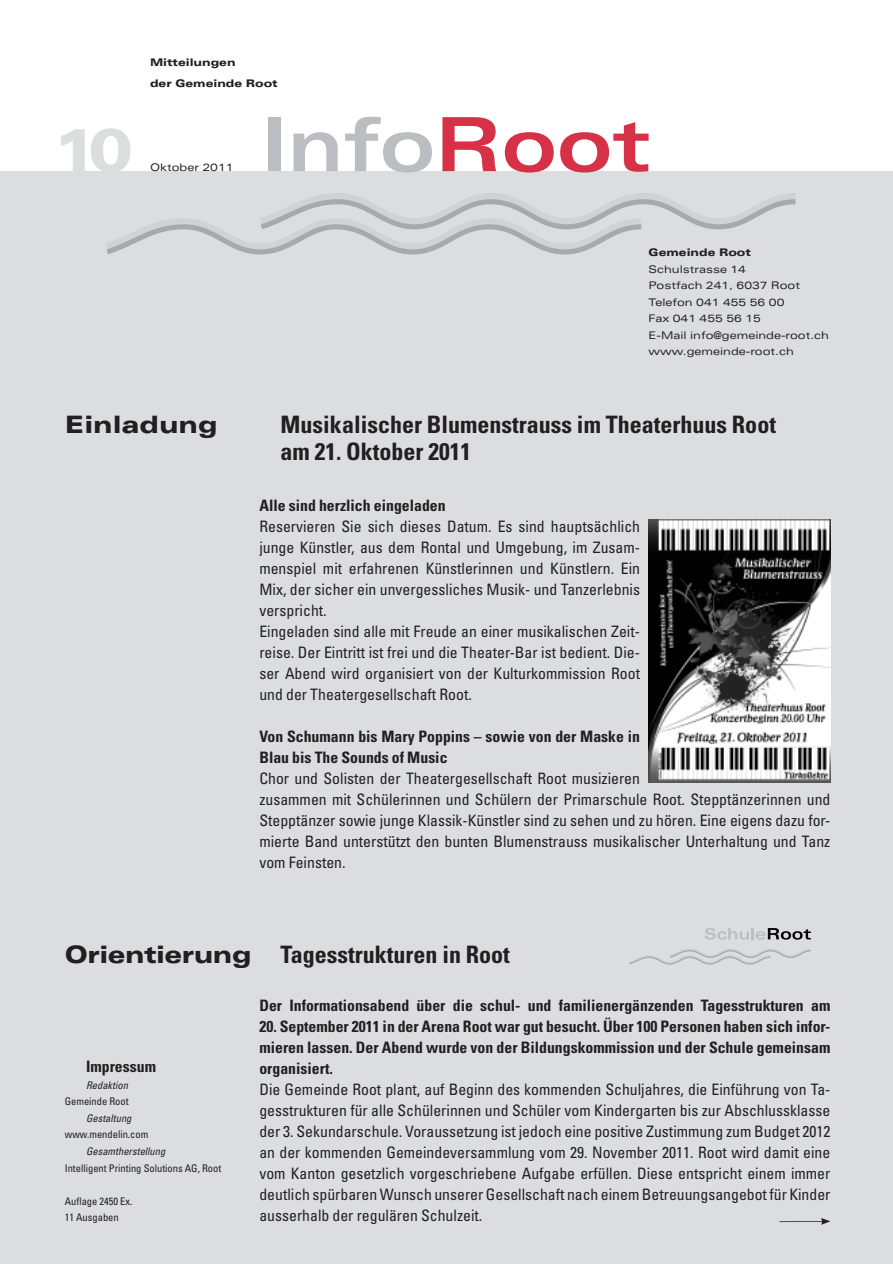
<style>
.page{position:relative;width:893px;height:1264px;background:#fff}
.page>*{position:absolute;margin:0;border:0;box-sizing:border-box;transform-origin:0 0}
.t1{font:900 expanded 60px "Univers";color:#dcdddf}
.t2{font:700 condensed 24px/27px "Univers";color:#231f20}
.t3{font:900 expanded 24px "Univers";letter-spacing:-.02em;color:#231f20}
.t4{font:900 expanded 24px "Univers";color:#231f20}
.t5{font:condensed 15.75px/21px "Univers";color:#231f20}
.t6{font:700 condensed 15.75px/21px "Univers";color:#231f20}
.t7{font:expanded 10.5px/16.5px "Univers";color:#231f20}
.t8{font:condensed 10.5px/16.5px "Univers";color:#231f20}
.t9{font:900 expanded 10.5px/21px "Univers";color:#231f20}
.t10{font:italic condensed 10.5px "Univers";color:#231f20}
</style>
<div class="page">
<div style="left:0;top:171px;width:893px;height:1092px;background:#dcdddf"></div>
<div style="left:268px;top:117px;width:12px;height:54px;background:#bcbdc0"></div>
<svg style="left:293px;top:132px;width:45px;height:39px"></svg>
<svg style="left:345px;top:117px;width:87px;height:55px"></svg>
<svg style="left:442px;top:117px;width:54px;height:54px"></svg>
<svg style="left:505px;top:132px;width:48px;height:40px"></svg>
<svg style="left:560px;top:122px;width:88px;height:50px"></svg>
<svg style="left:106px;top:193px;width:689px;height:61px"></svg>
<img style="left:648px;top:520px;width:182px;height:262px">
<svg style="left:705px;top:928px;width:106px;height:11px"></svg>
<svg style="left:629px;top:949px;width:182px;height:15px"></svg>
<hr style="left:779px;top:1220px;width:44px;height:1px;background:#231f20">
<svg style="left:821px;top:1218px;width:9px;height:6px"></svg>
<h1 class="t1" style="left:53px;top:128px;width:81px">10</h1>
<p class="t9" style="left:150px;top:53px;width:129px">Mitteilungen<br>der Gemeinde Root</p>
<p class="t7" style="left:150px;top:160px;width:85px">Oktober 2011</p>
<p class="t9" style="left:648px;top:243px;width:104px">Gemeinde Root</p>
<p class="t7" style="left:648px;top:262px;width:182px">Schulstrasse 14<br>Postfach 241, 6037 Root<br>Telefon 041 455 56 00<br>Fax 041 455 56 15<br>E-Mail info@gemeinde-root.ch www.gemeinde-root.ch</p>
<h2 class="t4" style="left:65px;top:415px;width:154px">Einladung</h2>
<h2 class="t2" style="left:281px;top:413px;width:497px">Musikalischer Blumenstrauss im Theaterhuus Root am 21. Oktober 2011</h2>
<p class="t6" style="left:259px;top:496px;width:188px">Alle sind herzlich eingeladen</p>
<p class="t5" style="left:259px;top:517px;width:382px">Reservieren Sie sich dieses Datum. Es sind hauptsächlich junge Künstler, aus dem Rontal und Umgebung, im Zusam&shy;menspiel mit erfahrenen Künstlerinnen und Künstlern. Ein Mix, der sicher ein unvergessliches Musik- und Tanzerlebnis verspricht.<br>Eingeladen sind alle mit Freude an einer musikalischen Zeit&shy;reise. Der Eintritt ist frei und die Theater-Bar ist bedient. Die&shy;ser Abend wird organisiert von der Kulturkommission Root und der Theatergesellschaft Root.</p>
<p class="t6" style="left:259px;top:727px;width:382px">Von Schumann bis Mary Poppins – sowie von der Maske in<br>Blau bis The Sounds of Music</p>
<p class="t5" style="left:259px;top:769px;width:572px">Chor und Solisten der Theatergesellschaft Root musizieren<br>zusammen mit Schülerinnen und Schülern der Primarschule Root. Stepptänzerinnen und Stepptänzer sowie junge Klassik-Künstler sind zu sehen und zu hören. Eine eigens dazu for&shy;mierte Band unterstützt den bunten Blumenstrauss musikalischer Unterhaltung und Tanz vom Feinsten.</p>
<h2 class="t3" style="left:65px;top:945px;width:188px">Orientierung</h2>
<p class="t6" style="left:86px;top:1057px;width:71px">Impressum</p>
<p class="t10" style="left:86px;top:1081px;width:43px">Redaktion</p>
<p class="t8" style="left:65px;top:1094px;width:65px">Gemeinde Root</p>
<p class="t10" style="left:86px;top:1114px;width:47px">Gestaltung</p>
<p class="t8" style="left:65px;top:1127px;width:85px">www.mendelin.com</p>
<p class="t10" style="left:86px;top:1147px;width:81px">Gesamtherstellung</p>
<p class="t8" style="left:65px;top:1160px;width:158px">Intelligent Printing Solutions AG, Root</p>
<p class="t8" style="left:65px;top:1193px;width:69px">Auflage 2450 Ex.<br>11 Ausgaben</p>
<h2 class="t2" style="left:281px;top:943px;width:231px">Tagesstrukturen in Root</h2>
<p class="t6" style="left:259px;top:996px;width:572px">Der Informationsabend über die schul- und familienergänzenden Tagesstrukturen am</p>
<p class="t6" style="left:259px;top:1017px;width:572px;text-align:justify">20. September 2011 in der Arena Root war gut besucht. Über 100 Personen haben sich infor&shy;mieren lassen. Der Abend wurde von der Bildungskommission und der Schule gemeinsam organisiert.</p>
<p class="t5" style="left:259px;top:1080px;width:572px;text-align:justify">Die Gemeinde Root plant, auf Beginn des kommenden Schuljahres, die Einführung von Ta&shy;gesstrukturen für alle Schülerinnen und Schüler vom Kindergarten bis zur Abschlussklasse der 3. Sekundarschule. Voraussetzung ist jedoch eine positive Zustimmung zum Budget 2012 an der kommenden Gemeindeversammlung vom 29. November 2011. Root wird damit eine vom Kanton gesetzlich vorgeschriebene Aufgabe erfüllen. Diese entspricht einem immer deutlich spürbaren Wunsch unserer Gesellschaft nach einem Betreuungsangebot für Kinder ausserhalb der regulären Schulzeit.</p>
</div>
